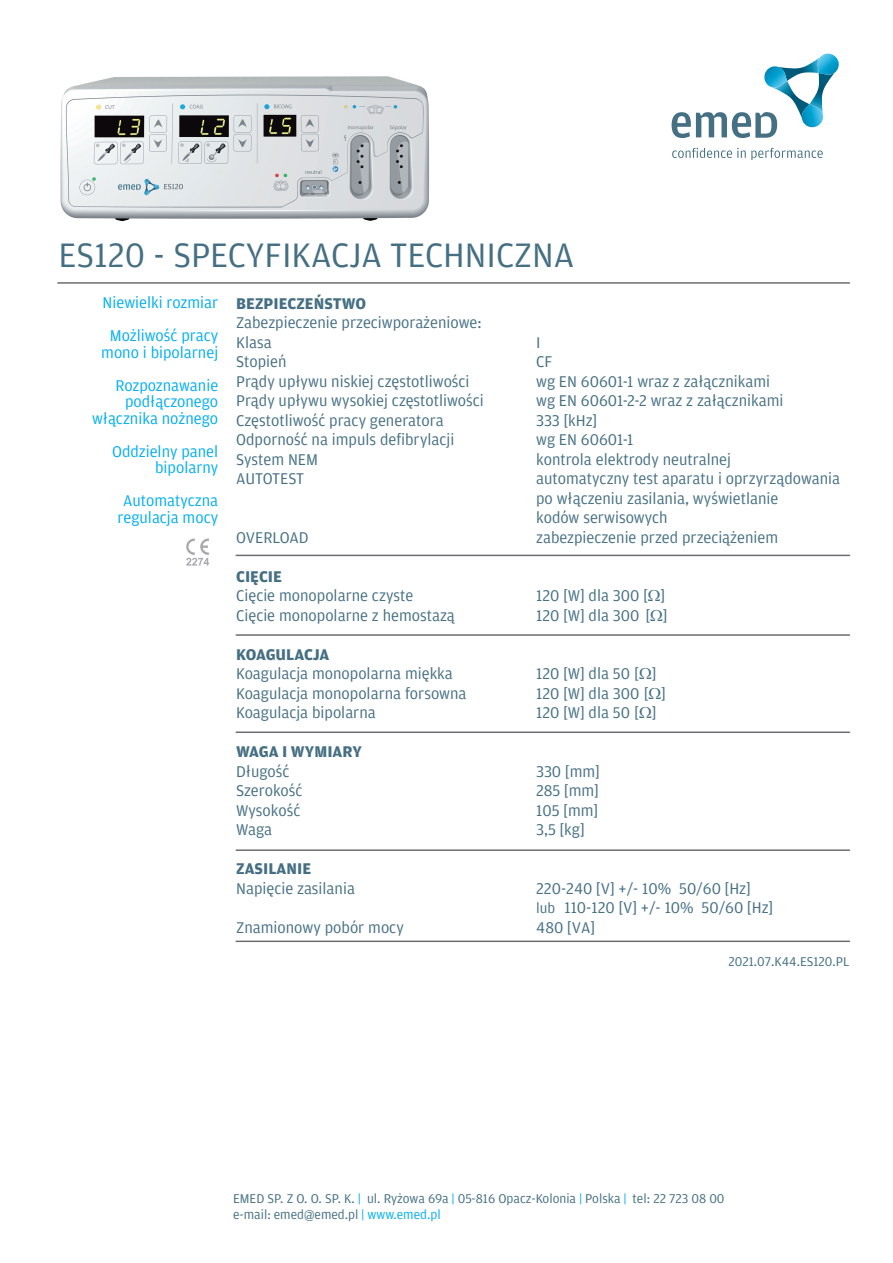
<style>
.page{position:relative;width:893px;height:1263px;background:#fff}
.page>*{position:absolute;margin:0;border:0;box-sizing:border-box;transform-origin:0 0}
.t1{font:36px "Amplitude Pl";color:#456f82}
.t2{font:16.5px/19.5px "Amplitude Pl";color:#456f82}
.t3{font:16.5px/16.5px "Amplitude Pl";color:#00aeef;text-align:right}
.t4{font:700 16.5px "Amplitude Pl";color:#456f82}
.t5{font:700 16.5px "Amplitude Pl";letter-spacing:-.02em;color:#456f82}
.t6{font:13.5px/16.2px "Amplitude Pl";color:#456f82}
.s1{font-family:"Amplitude CE"}
.s2{font-size:15px}
.s3{color:#00aeef}
</style>
<div class="page">
<hr style="left:236px;top:555px;width:613px;height:1px;background:#6c6d70">
<hr style="left:58px;top:282px;width:791px;height:2px;background:#6c6d70">
<hr style="left:236px;top:634px;width:613px;height:2px;background:#6c6d70">
<hr style="left:236px;top:849px;width:613px;height:2px;background:#6c6d70">
<hr style="left:236px;top:940px;width:613px;height:2px;background:#6c6d70">
<hr style="left:236px;top:731px;width:613px;height:2px;background:#6c6d70">
<svg style="left:672px;top:148px;width:151px;height:12px"></svg>
<svg style="left:672px;top:54px;width:167px;height:84px"></svg>
<svg style="left:186px;top:538px;width:23px;height:28px"></svg>
<img style="left:60px;top:76px;width:370px;height:146px">
<h1 class="t1" style="left:58px;top:235px;width:517px">ES120 - SPECYFIKACJA TECHNICZNA</h1>
<p class="t4" style="left:236px;top:294px;width:131px">BEZPIECZEŃSTWO</p>
<p class="t2" style="left:236px;top:313px;width:249px">Zabezpieczenie przeciwporażeniowe:<br>Klasa<br>Stopień<br>Prądy upływu niskiej częstotliwości<br>Prądy upływu wysokiej częstotliwości<br>Częstotliwość pracy generatora<br>Odporność na impuls defibrylacji<br>System NEM<br>AUTOTEST</p>
<p class="t3" style="left:103px;top:286px;width:117px;line-height:33px;text-align:center">Niewielki rozmiar<br>Możliwość pracy</p>
<p class="t3" style="left:101px;top:336px;width:119px;line-height:33px">mono i bipolarnej<br>Rozpoznawanie</p>
<p class="t3" style="left:92px;top:394px;width:128px">podłączonego włącznika nożnego</p>
<p class="t3" style="left:112px;top:443px;width:108px">Oddzielny panel bipolarny</p>
<p class="t3" style="left:118px;top:493px;width:102px;text-align:center">Automatyczna regulacja mocy</p>
<p class="t2" style="left:536px;top:333px;width:305px">I<br>CF<br>wg EN 60601-1 wraz z załącznikami<br>wg EN 60601-2-2 wraz z załącznikami<br>333 [kHz]<br>wg EN 60601-1<br>kontrola elektrody neutralnej<br>automatyczny test aparatu i oprzyrządowania po włączeniu zasilania, wyświetlanie<br>kodów serwisowych<br>zabezpieczenie przed przeciążeniem</p>
<p class="t2" style="left:236px;top:528px;width:74px">OVERLOAD</p>
<p class="t4" style="left:236px;top:567px;width:47px">CIĘCIE</p>
<p class="t2" style="left:236px;top:586px;width:220px">Cięcie monopolarne czyste<br>Cięcie monopolarne z hemostazą</p>
<p class="t5" style="left:236px;top:645px;width:95px">KOAGULACJA</p>
<p class="t2" style="left:236px;top:664px;width:232px">Koagulacja monopolarna miękka<br>Koagulacja monopolarna forsowna<br>Koagulacja bipolarna</p>
<p class="t4" style="left:236px;top:743px;width:127px">WAGA I WYMIARY</p>
<p class="t2" style="left:236px;top:762px;width:68px">Długość<br>Szerokość<br>Wysokość<br>Waga</p>
<p class="t4" style="left:236px;top:860px;width:77px">ZASILANIE</p>
<p class="t2" style="left:236px;top:879px;width:120px">Napięcie zasilania</p>
<p class="t2" style="left:236px;top:918px;width:169px">Znamionowy pobór mocy</p>
<p class="t2" style="left:536px;top:586px;width:133px">120 [W] dla 300 [ <span class="s1">]<br></span>120 [W] dla 300 [ <span class="s1">]</span></p>
<p class="t2" style="left:536px;top:664px;width:131px">120 [W] dla 50 [ <span class="s1">]<br></span>120 [W] dla 300 [ <span class="s1">]<br></span>120 [W] dla 50 [ <span class="s1">]</span></p>
<p class="t2" style="left:536px;top:762px;width:65px;text-align:justify">330 [mm] 285 [mm] 105 [mm] 3,5 [kg]</p>
<p class="t2" style="left:536px;top:879px;width:238px">220-240 [V] +/- 10% 50/60 [Hz] <span class="s2">lub</span> 110-120 [V] +/- 10% 50/60 [Hz]<br>480 [VA]</p>
<p class="t6" style="left:728px;top:953px;width:123px">2021.07.K44.ES120.PL</p>
<p class="t6" style="left:233px;top:1190px;width:493px">EMED SP. Z O. O. SP. K. <span class="s3">|</span> ul. Ryżowa 69a <span class="s3">|</span> 05-816 Opacz-Kolonia <span class="s3">|</span> Polska <span class="s3">|</span> tel: 22 723 08 00 e-mail: emed@emed.pl <span class="s3">| www.emed.pl</span></p>
</div>
